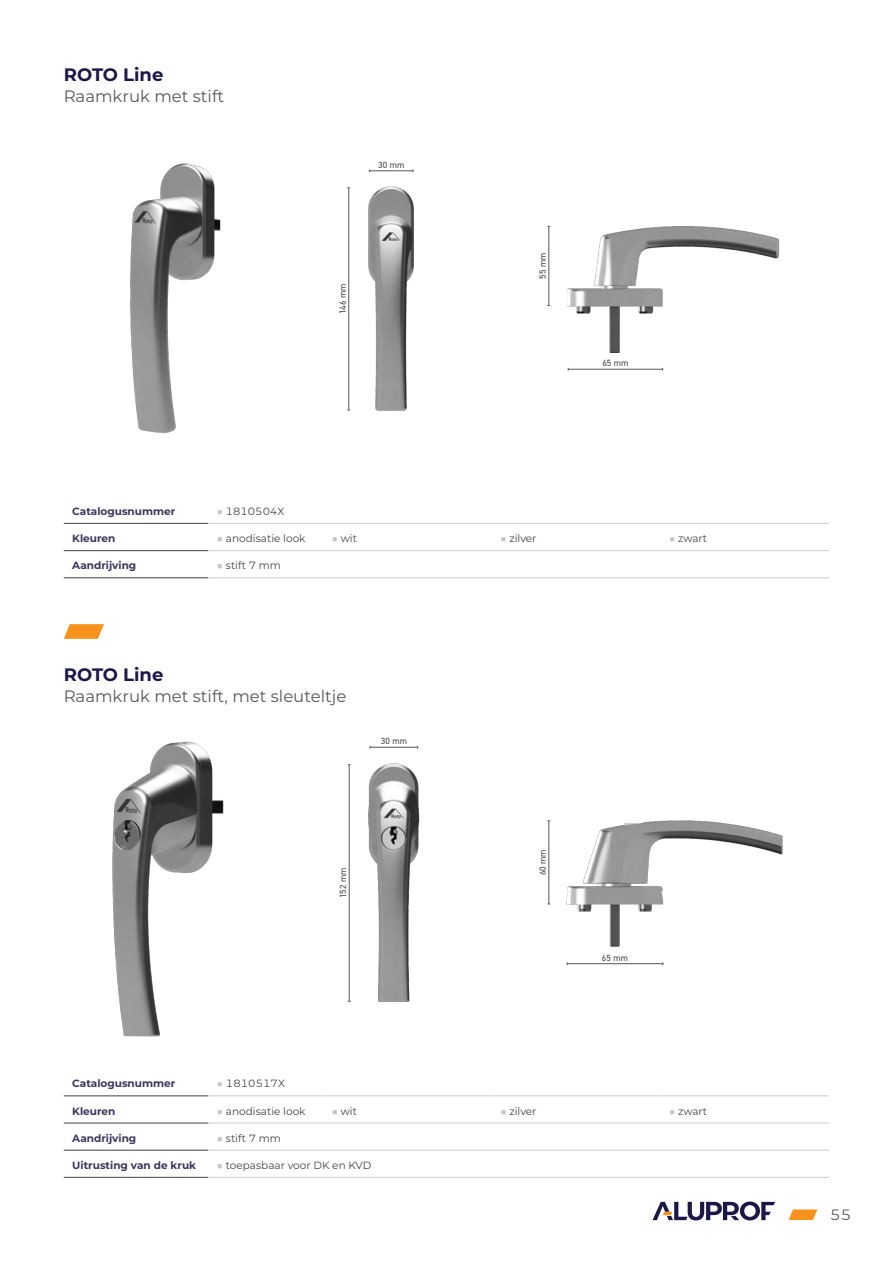
<style>
.page{position:relative;width:893px;height:1263px;background:#fff}
.page>*{position:absolute;margin:0;border:0;box-sizing:border-box;transform-origin:0 0}
.t1{font:700 18px "Aluprof Sans";color:#1b1747}
.t2{font:16.5px "Aluprof Sans";color:#575757}
.t3{font:15px "Aluprof Sans";color:#575757}
.t4{font:10.5px "Aluprof Sans";color:#434343}
.t5{font:700 10.5px "Aluprof Sans";color:#3c365d}
.t6{font:9px "DIN2014";letter-spacing:.01em;color:#434343}
.s1{color:#c6c6c6}
.s2{font-weight:700;color:#f7931d}
</style>
<div class="page">
<svg style="left:653px;top:1201px;width:122px;height:19px"></svg>
<svg style="left:64px;top:624px;width:40px;height:15px"></svg>
<hr style="left:323px;top:1095px;width:169px;height:1px;background:#d3d3d3">
<hr style="left:492px;top:1095px;width:168px;height:1px;background:#d3d3d3">
<hr style="left:660px;top:1095px;width:169px;height:1px;background:#d3d3d3">
<hr style="left:323px;top:1122px;width:169px;height:1px;background:#d3d3d3">
<hr style="left:492px;top:1122px;width:168px;height:1px;background:#d3d3d3">
<hr style="left:660px;top:1122px;width:169px;height:1px;background:#d3d3d3">
<hr style="left:64px;top:1095px;width:144px;height:1px;background:#575757">
<hr style="left:64px;top:1122px;width:144px;height:1px;background:#575757">
<hr style="left:64px;top:1149px;width:144px;height:2px;background:#575757">
<hr style="left:64px;top:1177px;width:144px;height:1px;background:#575757">
<hr style="left:208px;top:1095px;width:115px;height:1px;background:#d3d3d3">
<hr style="left:208px;top:1122px;width:115px;height:1px;background:#d3d3d3">
<hr style="left:208px;top:1149px;width:115px;height:2px;background:#d3d3d3">
<hr style="left:323px;top:1149px;width:169px;height:2px;background:#d3d3d3">
<hr style="left:492px;top:1149px;width:168px;height:2px;background:#d3d3d3">
<hr style="left:660px;top:1149px;width:169px;height:2px;background:#d3d3d3">
<hr style="left:208px;top:1177px;width:115px;height:1px;background:#d3d3d3">
<hr style="left:323px;top:1177px;width:169px;height:1px;background:#d3d3d3">
<hr style="left:492px;top:1177px;width:168px;height:1px;background:#d3d3d3">
<hr style="left:660px;top:1177px;width:169px;height:1px;background:#d3d3d3">
<hr style="left:64px;top:523px;width:144px;height:1px;background:#575757">
<hr style="left:64px;top:550px;width:144px;height:1px;background:#575757">
<hr style="left:64px;top:577px;width:144px;height:1px;background:#575757">
<hr style="left:208px;top:523px;width:115px;height:1px;background:#d3d3d3">
<hr style="left:323px;top:523px;width:169px;height:1px;background:#d3d3d3">
<hr style="left:492px;top:523px;width:168px;height:1px;background:#d3d3d3">
<hr style="left:660px;top:523px;width:169px;height:1px;background:#d3d3d3">
<hr style="left:208px;top:550px;width:115px;height:1px;background:#d3d3d3">
<hr style="left:323px;top:550px;width:169px;height:1px;background:#d3d3d3">
<hr style="left:492px;top:550px;width:168px;height:1px;background:#d3d3d3">
<hr style="left:660px;top:550px;width:169px;height:1px;background:#d3d3d3">
<hr style="left:208px;top:577px;width:115px;height:1px;background:#d3d3d3">
<hr style="left:323px;top:577px;width:169px;height:1px;background:#d3d3d3">
<hr style="left:492px;top:577px;width:168px;height:1px;background:#d3d3d3">
<hr style="left:660px;top:577px;width:169px;height:1px;background:#d3d3d3">
<img style="left:130px;top:163px;width:91px;height:271px">
<img style="left:368px;top:186px;width:46px;height:225px">
<img style="left:568px;top:226px;width:212px;height:127px">
<hr style="left:348px;top:188px;width:1px;height:222px;background:#575757">
<hr style="left:369px;top:171px;width:44px;height:1px;background:#575757">
<hr style="left:549px;top:226px;width:1px;height:79px;background:#575757">
<hr style="left:568px;top:369px;width:95px;height:1px;background:#575757">
<img style="left:368px;top:763px;width:52px;height:239px">
<img style="left:566px;top:820px;width:217px;height:127px">
<hr style="left:349px;top:765px;width:1px;height:236px;background:#575757">
<hr style="left:370px;top:747px;width:48px;height:1px;background:#575757">
<hr style="left:549px;top:821px;width:1px;height:83px;background:#575757">
<hr style="left:567px;top:963px;width:96px;height:1px;background:#575757">
<img style="left:112px;top:741px;width:112px;height:296px">
<p class="t1" style="left:64px;top:62px;width:101px">ROTO Line</p>
<p class="t2" style="left:64px;top:85px;width:162px">Raamkruk met stift</p>
<p class="t6" style="left:378px;top:159px;width:28px">30 mm</p>
<p class="t6" style="left:337px;top:314px;width:32px;rotate:-90deg">146 mm</p>
<p class="t6" style="left:537px;top:279px;width:28px;rotate:-90deg">55 mm</p>
<p class="t6" style="left:602px;top:357px;width:28px">65 mm</p>
<p class="t5" style="left:72px;top:504px;width:105px">Catalogusnummer</p>
<p class="t4" style="left:217px;top:504px;width:69px"><span class="s1">■</span> 1810504X</p>
<p class="t5" style="left:72px;top:531px;width:45px">Kleuren</p>
<p class="t4" style="left:217px;top:531px;width:90px"><span class="s1">■</span> anodisatie look</p>
<p class="t4" style="left:332px;top:531px;width:27px"><span class="s1">■</span> wit</p>
<p class="t4" style="left:500px;top:531px;width:38px"><span class="s1">■</span> zilver</p>
<p class="t4" style="left:669px;top:531px;width:40px"><span class="s1">■</span> zwart</p>
<p class="t5" style="left:72px;top:558px;width:66px">Aandrijving</p>
<p class="t4" style="left:217px;top:558px;width:66px"><span class="s1">■</span> stift 7 mm</p>
<p class="t1" style="left:64px;top:661px;width:101px">ROTO Line</p>
<p class="t2" style="left:64px;top:685px;width:284px">Raamkruk met stift, met sleuteltje</p>
<p class="t6" style="left:381px;top:735px;width:28px">30 mm</p>
<p class="t6" style="left:337px;top:898px;width:32px;rotate:-90deg">152 mm</p>
<p class="t6" style="left:537px;top:875px;width:28px;rotate:-90deg">60 mm</p>
<p class="t6" style="left:602px;top:952px;width:28px">65 mm</p>
<p class="t5" style="left:72px;top:1076px;width:105px">Catalogusnummer</p>
<p class="t4" style="left:217px;top:1076px;width:70px"><span class="s1">■</span> 1810517X</p>
<p class="t5" style="left:72px;top:1103px;width:45px">Kleuren</p>
<p class="t4" style="left:217px;top:1103px;width:90px"><span class="s1">■</span> anodisatie look</p>
<p class="t4" style="left:332px;top:1103px;width:27px"><span class="s1">■</span> wit</p>
<p class="t4" style="left:500px;top:1103px;width:38px"><span class="s1">■</span> zilver</p>
<p class="t4" style="left:669px;top:1103px;width:40px"><span class="s1">■</span> zwart</p>
<p class="t5" style="left:72px;top:1130px;width:66px">Aandrijving</p>
<p class="t4" style="left:217px;top:1131px;width:66px"><span class="s1">■</span> stift 7 mm</p>
<p class="t5" style="left:72px;top:1157px;width:125px">Uitrusting van de kruk</p>
<p class="t4" style="left:217px;top:1158px;width:156px"><span class="s1">■</span> toepasbaar voor DK en KVD</p>
<h3 class="t3" style="left:789px;top:1204px;width:64px"><span class="s2">⸠</span> 55</h3>
</div>
